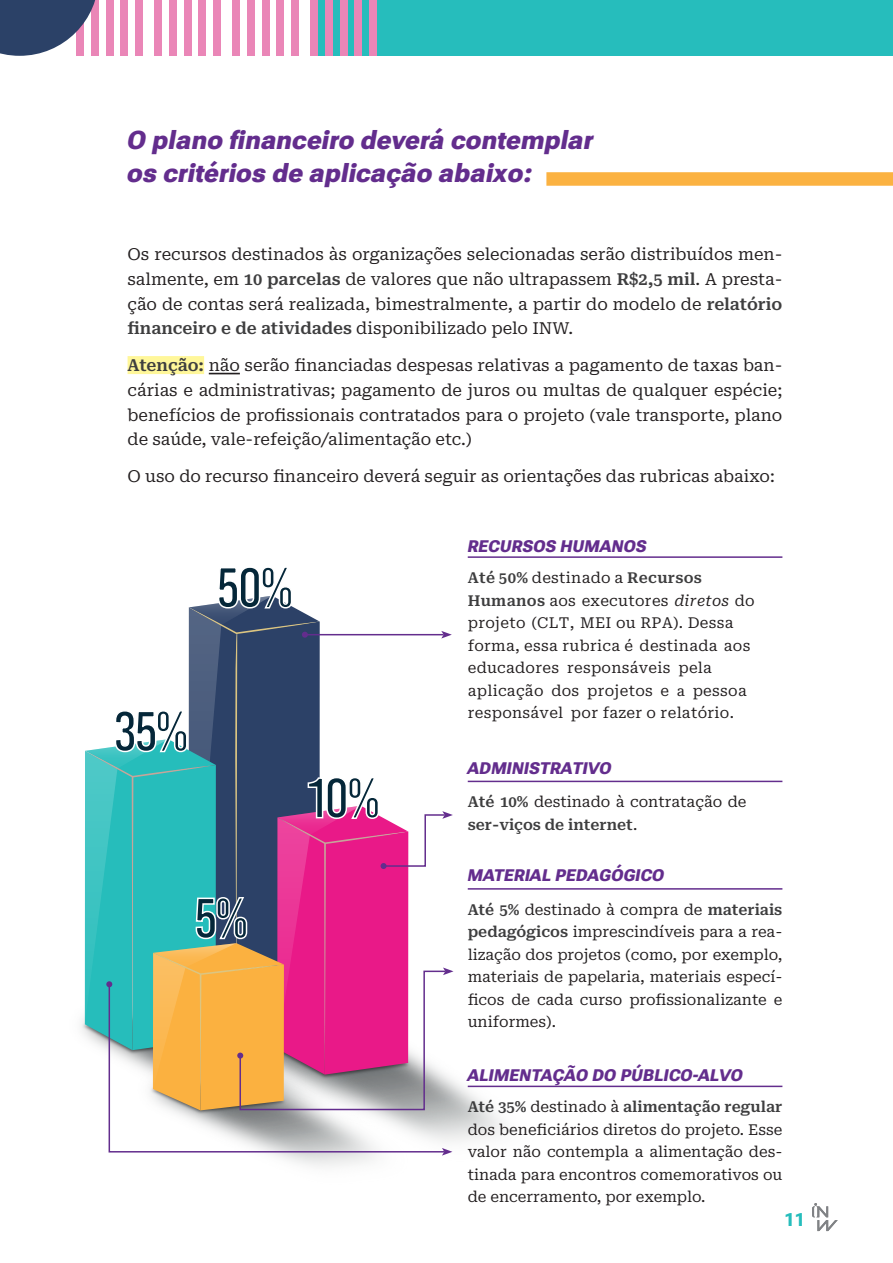
<style>
.page{position:relative;width:893px;height:1263px;background:#fff}
.page>*{position:absolute;margin:0;border:0;box-sizing:border-box;transform-origin:0 0}
.t1{font:25.5px/33px "Roboto Flex";color:#632d8d}
.t2{font:18px "Roboto Flex";color:#26bdbc}
.t3{font:16.5px/24.8px "Roboto Serif";color:#231f20;text-align:justify}
.t4{font:16.5px "Roboto Flex";color:#632d8d}
.t5{font:15px/22.5px "Roboto Serif";letter-spacing:.02em;color:#231f20;text-align:justify}
.t6{font:600 15px/22.5px "Roboto Serif";color:#3e3e3f}
.s1{font-weight:600;color:#3e3e3f}
.s2{font-style:italic}
.s3{font-family:"Roboto Serif 20 pt"}
.s4{font-weight:400;color:#231f20}
</style>
<div class="page">
<img style="left:258px;top:1153px;width:80px;height:12px">
<div style="left:128px;top:356px;width:76px;height:18px;background:#fff79a"></div>
<hr style="left:209px;top:373px;width:31px;height:1px;background:#231f20">
<hr style="left:468px;top:556px;width:314px;height:2px;background:#632d8d">
<hr style="left:468px;top:1085px;width:314px;height:2px;background:#632d8d">
<hr style="left:468px;top:781px;width:314px;height:1px;background:#632d8d">
<hr style="left:468px;top:888px;width:314px;height:2px;background:#632d8d">
<svg style="left:108px;top:1111px;width:338px;height:42px"></svg>
<svg style="left:85px;top:567px;width:368px;height:544px"></svg>
<svg style="left:442px;top:1148px;width:10px;height:7px"></svg>
<div style="left:546px;top:172px;width:347px;height:14px;background:#fbb241"></div>
<div style="left:317px;top:0;width:576px;height:56px;background:#26bdbc"></div>
<div style="left:135px;top:0;width:8px;height:56px;background:#ea86b7"></div>
<div style="left:121px;top:0;width:7px;height:56px;background:#ea86b7"></div>
<div style="left:106px;top:0;width:8px;height:56px;background:#ea86b7"></div>
<div style="left:213px;top:0;width:8px;height:56px;background:#ea86b7"></div>
<div style="left:199px;top:0;width:7px;height:56px;background:#ea86b7"></div>
<div style="left:184px;top:0;width:7px;height:56px;background:#ea86b7"></div>
<div style="left:169px;top:0;width:8px;height:56px;background:#ea86b7"></div>
<div style="left:154px;top:0;width:8px;height:56px;background:#ea86b7"></div>
<div style="left:291px;top:0;width:8px;height:56px;background:#ea86b7"></div>
<div style="left:277px;top:0;width:7px;height:56px;background:#ea86b7"></div>
<div style="left:262px;top:0;width:7px;height:56px;background:#ea86b7"></div>
<div style="left:247px;top:0;width:8px;height:56px;background:#ea86b7"></div>
<div style="left:232px;top:0;width:8px;height:56px;background:#ea86b7"></div>
<div style="left:369px;top:0;width:8px;height:56px;background:#ea86b7"></div>
<div style="left:354px;top:0;width:8px;height:56px;background:#ea86b7"></div>
<div style="left:340px;top:0;width:7px;height:56px;background:#ea86b7"></div>
<div style="left:325px;top:0;width:8px;height:56px;background:#ea86b7"></div>
<div style="left:310px;top:0;width:8px;height:56px;background:#ea86b7"></div>
<svg style="left:0;top:0;width:99px;height:56px"></svg>
<svg style="left:812px;top:1203px;width:26px;height:28px"></svg>
<h1 class="t1" style="left:128px;top:121px;width:468px">O plano financeiro deverá contemplar os critérios de aplicação abaixo:</h1>
<p class="t3" style="left:128px;top:241px;width:656px">Os recursos destinados às organizações selecionadas serão distribuídos men&shy;salmente, em <span class="s1">10 parcelas</span> de valores que não ultrapassem <span class="s1">R$2,5 mil</span>. A presta&shy;ção de contas será realizada, bimestralmente, a partir do modelo de <span class="s1">relatório financeiro e de atividades</span> disponibilizado pelo INW.</p>
<p class="t3" style="left:128px;top:352px;width:656px"><span class="s1">Atenção:</span> não serão financiadas despesas relativas a pagamento de taxas ban&shy;cárias e administrativas; pagamento de juros ou multas de qualquer espécie; benefícios de profissionais contratados para o projeto (vale transporte, plano de saúde, vale-refeição/alimentação etc.)</p>
<p class="t3" style="left:128px;top:463px;width:649px">O uso do recurso financeiro deverá seguir as orientações das rubricas abaixo:</p>
<p class="t4" style="left:468px;top:532px;width:181px">RECURSOS HUMANOS</p>
<p class="t5" style="left:468px;top:565px;width:289px;text-align:left"><span class="s1">Até 50%</span> destinado a <span class="s1">Recursos<br>Humanos</span> aos executores <span class="s2">diretos</span> do projeto (CLT, MEI ou RPA). Dessa forma, essa rubrica é destinada aos educadores responsáveis pela aplicação dos projetos e <span class="s3">a</span> pessoa responsável por fazer o relatório.</p>
<p class="t4" style="left:468px;top:754px;width:146px">ADMINISTRATIVO</p>
<p class="t6" style="left:468px;top:790px;width:280px">Até 10% <span class="s4">destinado à contratação de </span>ser-viços de internet<span class="s4">.</span></p>
<p class="t4" style="left:468px;top:861px;width:198px">MATERIAL PEDAGÓGICO</p>
<p class="t5" style="left:468px;top:897px;width:316px"><span class="s1">Até 5%</span> destinado à compra de <span class="s1">materiais pedagógicos</span> imprescindíveis para a rea&shy;lização dos projetos (como, por exemplo, materiais de papelaria, materiais especí&shy;ficos de cada curso profissionalizante e uniformes).</p>
<p class="t4" style="left:468px;top:1061px;width:277px">ALIMENTAÇÃO DO PÚBLICO-ALVO</p>
<p class="t5" style="left:468px;top:1095px;width:316px"><span class="s1">Até 35%</span> destinado à <span class="s1">alimentação regular </span>dos beneficiários diretos do projeto. Esse valor não contempla a alimentação des&shy;tinada para encontros comemorativos ou de encerramento, por exemplo.</p>
<p class="t2" style="left:785px;top:1205px;width:22px">11</p>
</div>
